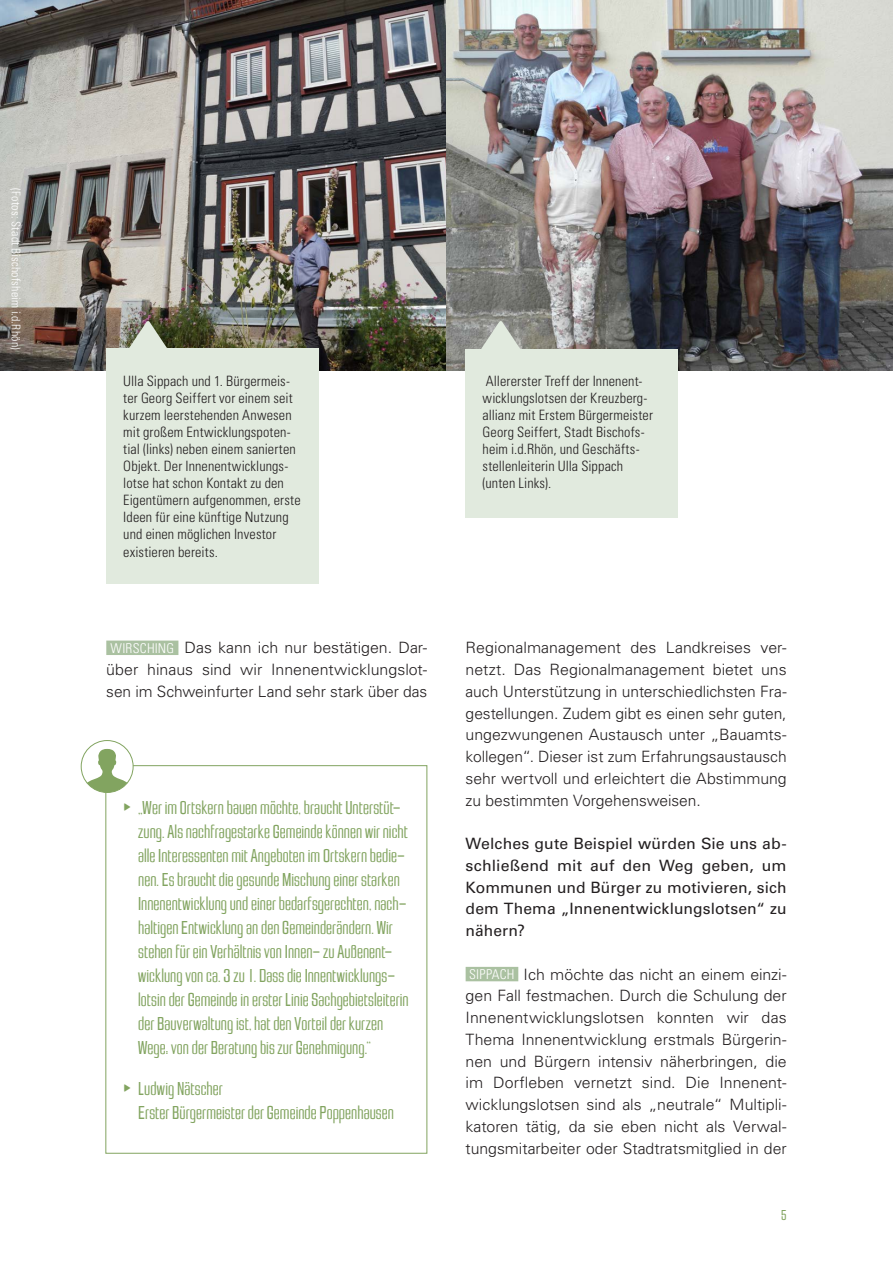
<style>
.page{position:relative;width:893px;height:1263px;background:#fff}
.page>*{position:absolute;margin:0;border:0;box-sizing:border-box;transform-origin:0 0}
.t1{font:300 19.5px/24px "Jay Gothic URW";color:#82a460}
.t2{font:300 15.6px/21.8px "Univers LT";letter-spacing:-.005em;color:#231f20;text-align:justify}
.t3{font:15.6px/21.8px "Univers LT";letter-spacing:.005em;color:#231f20;text-align:justify}
.t4{font:300 15px "Jay Gothic URW";color:#82a460}
.t5{font:300 condensed 14.25px/17.1px "Univers LT";letter-spacing:.01em;color:#231f20}
.t6{font:300 condensed 12px "Univers LT";letter-spacing:.015em;color:#fff}
.s1{font-stretch:condensed;font-size:13.5px;color:#fff}
.s2{font-family:"Entypo";font-weight:400;font-size:24px}
</style>
<div class="page">
<img style="left:0;top:0;width:893px;height:371px">
<div style="left:106px;top:640px;width:72px;height:15px;background:#aac1a1"></div>
<div style="left:466px;top:967px;width:52px;height:14px;background:#aac1a1"></div>
<div style="left:466px;top:349px;width:212px;height:168px;background:#e1eade"></div>
<div style="left:106px;top:349px;width:213px;height:235px;background:#e1eade"></div>
<svg style="left:128px;top:321px;width:40px;height:28px"></svg>
<svg style="left:481px;top:321px;width:40px;height:28px"></svg>
<div style="left:105px;top:765px;width:322px;height:389px;border:1px solid #82a460"></div>
<svg style="left:81px;top:740px;width:52px;height:52px"></svg>
<svg style="left:86px;top:749px;width:42px;height:43px"></svg>
<div style="left:81px;top:740px;width:53px;height:53px;border:1px solid #82a460;border-radius:50%"></div>
<p class="t6" style="left:23px;top:188px;width:163px;rotate:90deg">(Fotos: Stadt Bischofsheim i.d.Rhön)</p>
<p class="t5" style="left:123px;top:372px;width:179px">Ulla Sippach und 1. Bürgermeis&shy;ter Georg Seiffert vor einem seit kurzem leerstehenden Anwesen mit großem Entwicklungspoten&shy;tial (links) neben einem sanierten<br>Objekt. Der Innenentwicklungs&shy;lotse hat schon Kontakt zu den<br>Eigentümern aufgenommen, erste<br>Ideen für eine künftige Nutzung und einen möglichen Investor existieren bereits.</p>
<p class="t5" style="left:483px;top:372px;width:172px">Allererster Treff der Innenent&shy;wicklungslotsen der Kreuzberg&shy;allianz mit Erstem Bürgermeister<br>Georg Seiffert, Stadt Bischofs&shy;heim i.d.Rhön, und Geschäfts&shy;stellenleiterin Ulla Sippach (unten Links).</p>
<p class="t2" style="left:106px;top:637px;width:323px"><span class="s1">WIRSCHING</span> Das kann ich nur bestätigen. Dar&shy;über hinaus sind wir Innenentwicklungslot&shy;sen im Schweinfurter Land sehr stark über das</p>
<p class="t2" style="left:466px;top:637px;width:323px">Regionalmanagement des Landkreises ver&shy;netzt. Das Regionalmanagement bietet uns auch Unterstützung in unterschiedlichsten Fra&shy;gestellungen. Zudem gibt es einen sehr guten, ungezwungenen Austausch unter „Bauamts&shy;kollegen“. Dieser ist zum Erfahrungsaustausch sehr wertvoll und erleichtert die Abstimmung zu bestimmten Vorgehensweisen.</p>
<p class="t3" style="left:466px;top:833px;width:323px">Welches gute Beispiel würden Sie uns ab&shy;schließend mit auf den Weg geben, um Kommunen und Bürger zu motivieren, sich dem Thema „Innenentwicklungslotsen“ zu nähern?</p>
<p class="t2" style="left:466px;top:963px;width:323px"><span class="s1">SIPPACH</span> Ich möchte das nicht an einem einzi&shy;gen Fall festmachen. Durch die Schulung der Innenentwicklungslotsen konnten wir das Thema Innenentwicklung erstmals Bürgerin&shy;nen und Bürgern intensiv näherbringen, die im Dorfleben vernetzt sind. Die Innenent&shy;wicklungslotsen sind als „neutrale“ Multipli&shy;katoren tätig, da sie eben nicht als Verwal&shy;tungsmitarbeiter oder Stadtratsmitglied in der</p>
<p class="t1" style="left:138px;top:796px;width:272px;text-indent:-15px"><span class="s2">▶</span> „Wer im Ortskern bauen möchte, braucht Unterstüt&shy;zung. Als nachfragestarke Gemeinde können wir nicht alle Interessenten mit Angeboten im Ortskern bedie&shy;nen. Es braucht die gesunde Mischung einer starken Innenentwicklung und einer bedarfsgerechten, nach&shy;haltigen Entwicklung an den Gemeinderändern. Wir stehen für ein Verhältnis von Innen- zu Außenent&shy;wicklung von ca. 3 zu 1. Dass die Innentwicklungs&shy;lotsin der Gemeinde in erster Linie Sachgebietsleiterin der Bauverwaltung ist, hat den Vorteil der kurzen Wege: von der Beratung bis zur Genehmigung.“</p>
<p class="t1" style="left:138px;top:1077px;width:257px;text-indent:-15px"><span class="s2">▶</span> Ludwig Nätscher<br>Erster Bürgermeister der Gemeinde Poppenhausen</p>
<p class="t4" style="left:781px;top:1207px;width:7px">5</p>
</div>
